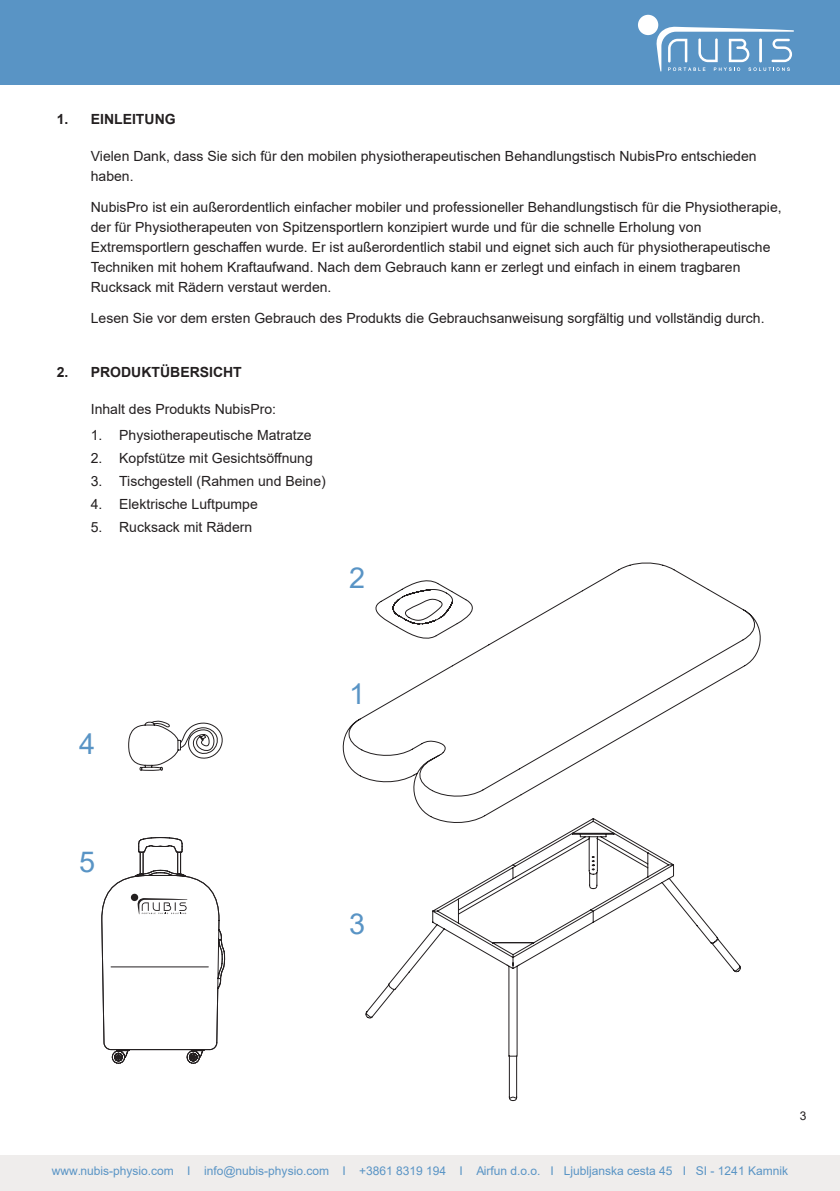
<style>
.page{position:relative;width:840px;height:1191px;background:#fff}
.page>*{position:absolute;margin:0;border:0;box-sizing:border-box;transform-origin:0 0}
.t1{font:28.8px "Arial";color:#5994c5}
.t2{font:14px/20px "Arial";color:#231f20}
.t3{font:700 14px "Arial";color:#231f20}
.t4{font:12px "Arial";color:#5994c5}
.t5{font:12px "Arial";color:#231f20}
</style>
<div class="page">
<div style="left:0;top:0;width:839px;height:85px;background:#5994c5"></div>
<div style="left:637px;top:15px;width:21px;height:20px;background:#fff;border-radius:50%"></div>
<svg style="left:655px;top:26px;width:138px;height:45px"></svg>
<hr style="left:758px;top:38px;width:3px;height:24px;background:#fff">
<div style="left:0;top:1154px;width:839px;height:37px;background:#efedec"></div>
<svg style="left:342px;top:562px;width:419px;height:538px"></svg>
<svg style="left:128px;top:721px;width:95px;height:50px"></svg>
<svg style="left:101px;top:837px;width:124px;height:227px"></svg>
<hr style="left:111px;top:966px;width:97px;height:1px;background:#231f20">
<p class="t3" style="left:57px;top:109px;width:120px">1. EINLEITUNG</p>
<p class="t2" style="left:91px;top:146px;width:667px">Vielen Dank, dass Sie sich für den mobilen physiotherapeutischen Behandlungstisch NubisPro entschieden haben.</p>
<p class="t2" style="left:91px;top:197px;width:692px">NubisPro ist ein außerordentlich einfacher mobiler und professioneller Behandlungstisch für die Physiotherapie, der für Physiotherapeuten von Spitzensportlern konzipiert wurde und für die schnelle Erholung von Extremsportlern geschaffen wurde. Er ist außerordentlich stabil und eignet sich auch für physiotherapeutische Techniken mit hohem Kraftaufwand. Nach dem Gebrauch kann er zerlegt und einfach in einem tragbaren Rucksack mit Rädern verstaut werden.</p>
<p class="t2" style="left:91px;top:308px;width:675px">Lesen Sie vor dem ersten Gebrauch des Produkts die Gebrauchsanweisung sorgfältig und vollständig durch.</p>
<p class="t3" style="left:57px;top:363px;width:186px">2. PRODUKTÜBERSICHT</p>
<p class="t2" style="left:91px;top:399px;width:187px">Inhalt des Produkts NubisPro:</p>
<p class="t2" style="left:91px;top:425px;width:222px">1. Physiotherapeutische Matratze</p>
<p class="t2" style="left:91px;top:448px;width:223px">2. Kopfstütze mit Gesichtsöffnung</p>
<p class="t2" style="left:91px;top:471px;width:236px">3. Tischgestell (Rahmen und Beine)</p>
<p class="t2" style="left:91px;top:493px;width:168px">4. Elektrische Luftpumpe</p>
<p class="t2" style="left:91px;top:516px;width:163px">5. Rucksack mit Rädern</p>
<h1 class="t1" style="left:349px;top:558px;width:18px">2</h1>
<h1 class="t1" style="left:79px;top:724px;width:18px">4</h1>
<h1 class="t1" style="left:79px;top:842px;width:18px">5</h1>
<h1 class="t1" style="left:349px;top:674px;width:18px">1</h1>
<h1 class="t1" style="left:349px;top:904px;width:18px">3</h1>
<p class="t5" style="left:799px;top:1107px;width:8px">3</p>
<p class="t4" style="left:52px;top:1162px;width:737px">www.nubis-physio.com I info@nubis-physio.com I +3861 8319 194 I Airfun d.o.o. I Ljubljanska cesta 45 I SI - 1241 Kamnik</p>
</div>
